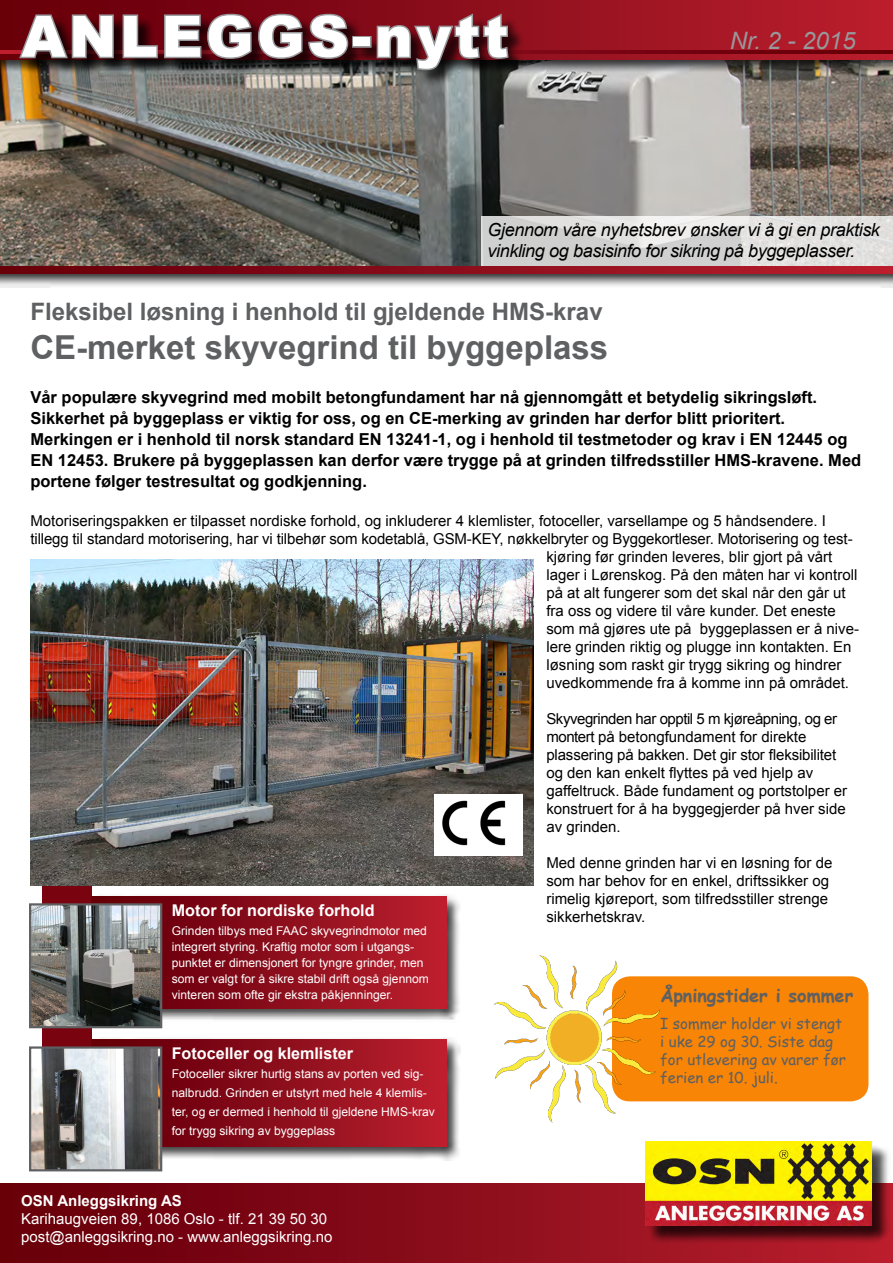
<style>
.page{position:relative;width:893px;height:1263px;background:#fff}
.page>*{position:absolute;margin:0;border:0;box-sizing:border-box;transform-origin:0 0}
.t1{font:900 57px "Arial";letter-spacing:.06em;color:#fff}
.t2{font:700 33px "Arial";color:#5f6062}
.t3{font:700 24px "Arial";color:#5f6062}
.t4{font:italic 24px "Arial";color:#97999c}
.t5{font:italic 18px/21.6px "Arial";letter-spacing:-.02em;color:#000}
.t6{font:700 18px "Comic Sans MS";color:#5f6062}
.t7{font:700 16.5px/21px "Arial";color:#000}
.t8{font:700 16.2px "Arial";color:#fff}
.t9{font:15px/18px "Arial";color:#000}
.t10{font:15px "Arial";color:#fff}
.t11{font:15px/18px "Comic Sans MS";color:#5f6062}
.t12{font:15px/18px "Arial";letter-spacing:-.03em;color:#000}
.t13{font:700 15px "Arial";color:#fff}
.t14{font:12.15px/16.2px "Arial";color:#fff}
</style>
<div class="page">
<div style="left:612px;top:976px;width:256px;height:125px;background:#f88506;border-radius:18px"></div>
<div style="left:43px;top:791px;width:49px;height:350px;background:#790410"></div>
<div style="left:0;top:0;width:893px;height:288px;background:#000;opacity:.75"></div>
<div style="left:0;top:0;width:893px;height:273px;background:linear-gradient(to right,#620008,#b81e2d)"></div>
<img style="left:0;top:74px;width:893px;height:192px">
<svg style="left:481px;top:216px;width:412px;height:50px;background:#dbdbda"></svg>
<div style="left:0;top:0;width:893px;height:74px;background:#000;opacity:.75"></div>
<div style="left:0;top:0;width:893px;height:60px;background:linear-gradient(to right,#620008,#b81e2d)"></div>
<svg style="left:0;top:50px;width:893px;height:3px"></svg>
<div style="left:21px;top:15px;width:504px;height:72px;background:#000;opacity:.75"></div>
<svg style="left:17px;top:13px;width:98px;height:47px;background:#602b30"></svg>
<svg style="left:121px;top:12px;width:229px;height:49px;background:#622e35"></svg>
<div style="left:352px;top:36px;width:20px;height:12px;border:3px solid #97999c"></div>
<svg style="left:375px;top:11px;width:135px;height:61px;background:#653036"></svg>
<div style="left:0;top:1183px;width:893px;height:80px;background:linear-gradient(to right,#620008,#b81e2d)"></div>
<div style="left:647px;top:1143px;width:243px;height:101px;background:#000;opacity:.75"></div>
<img style="left:645px;top:1141px;width:227px;height:84px">
<div style="left:89px;top:894px;width:372px;height:128px;background:#000;opacity:.75"></div>
<div style="left:92px;top:896px;width:354px;height:112px;background:linear-gradient(to right,#5e0006,#ba1e2e)"></div>
<img style="left:32px;top:906px;width:127px;height:119px">
<div style="left:29px;top:903px;width:133px;height:125px;border:2px solid #5f6062"></div>
<img style="left:30px;top:559px;width:504px;height:326px">
<div style="left:89px;top:1037px;width:372px;height:124px;background:#000;opacity:.75"></div>
<div style="left:92px;top:1040px;width:354px;height:106px;background:linear-gradient(to right,#5e0006,#ba1e2e)"></div>
<img style="left:32px;top:1049px;width:127px;height:119px">
<div style="left:29px;top:1046px;width:133px;height:125px;border:2px solid #5f6062"></div>
<img style="left:494px;top:955px;width:166px;height:168px">
<img style="left:434px;top:794px;width:88px;height:62px">
<p class="t1" style="left:21px;top:-5px;width:489px">ANLEGGS-nytt</p>
<p class="t4" style="left:730px;top:25px;width:127px">Nr. 2 - 2015</p>
<p class="t5" style="left:487px;top:219px;width:394px">Gjennom våre nyhetsbrev ønsker vi å gi en praktisk vinkling og basisinfo for sikring på byggeplasser.</p>
<p class="t3" style="left:30px;top:295px;width:574px">Fleksibel løsning i henhold til gjeldende HMS-krav</p>
<p class="t2" style="left:30px;top:326px;width:579px">CE-merket skyvegrind til byggeplass</p>
<p class="t7" style="left:30px;top:387px;width:788px">Vår populære skyvegrind med mobilt betongfundament har nå gjennomgått et betydelig sikringsløft.</p>
<p class="t7" style="left:30px;top:408px;width:756px">Sikkerhet på byggeplass er viktig for oss, og en CE-merking av grinden har derfor blitt prioritert.</p>
<p class="t7" style="left:30px;top:429px;width:832px">Merkingen er i henhold til norsk standard EN 13241-1, og i henhold til testmetoder og krav i EN 12445 og<br>EN 12453. Brukere på byggeplassen kan derfor være trygge på at grinden tilfredsstiller HMS-kravene. Med portene følger testresultat og godkjenning.</p>
<p class="t9" style="left:30px;top:512px;width:797px">Motoriseringspakken er tilpasset nordiske forhold, og inkluderer 4 klemlister, fotoceller, varsellampe og 5 håndsendere. I</p>
<p class="t9" style="left:30px;top:530px;width:824px">tillegg til standard motorisering, har vi tilbehør som kodetablå, GSM-KEY, nøkkelbryter og Byggekortleser. Motorisering og test-</p>
<p class="t9" style="left:546px;top:548px;width:287px">kjøring før grinden leveres, blir gjort på vårt</p>
<p class="t9" style="left:546px;top:566px;width:312px">lager i Lørenskog. På den måten har vi kontroll</p>
<p class="t9" style="left:546px;top:584px;width:301px">på at alt fungerer som det skal når den går ut</p>
<p class="t9" style="left:546px;top:602px;width:291px">fra oss og videre til våre kunder. Det eneste</p>
<p class="t9" style="left:546px;top:620px;width:314px">som må gjøres ute på byggeplassen er å nive-</p>
<p class="t9" style="left:546px;top:638px;width:307px">lere grinden riktig og plugge inn kontakten. En</p>
<p class="t9" style="left:546px;top:656px;width:297px">løsning som raskt gir trygg sikring og hindrer</p>
<p class="t9" style="left:546px;top:674px;width:304px">uvedkommende fra å komme inn på området.</p>
<p class="t12" style="left:546px;top:710px;width:292px">Skyvegrinden har opptil 5 m kjøreåpning, og er montert på betongfundament for direkte</p>
<p class="t9" style="left:546px;top:746px;width:291px">plassering på bakken. Det gir stor fleksibilitet</p>
<p class="t9" style="left:546px;top:764px;width:302px">og den kan enkelt flyttes på ved hjelp av gaffeltruck. Både fundament og portstolper er konstruert for å ha byggegjerder på hver side av grinden.</p>
<p class="t9" style="left:546px;top:854px;width:287px">Med denne grinden har vi en løsning for de som har behov for en enkel, driftssikker og rimelig kjøreport, som tilfredsstiller strenge sikkerhetskrav.</p>
<p class="t8" style="left:172px;top:899px;width:204px">Motor for nordiske forhold</p>
<p class="t14" style="left:172px;top:923px;width:257px">Grinden tilbys med FAAC skyvegrindmotor med integrert styring. Kraftig motor som i utgangs-</p>
<p class="t14" style="left:172px;top:955px;width:259px">punktet er dimensjonert for tyngre grinder, men som er valgt for å sikre stabil drift også gjennom vinteren som ofte gir ekstra påkjenninger.</p>
<p class="t6" style="left:660px;top:982px;width:195px">Åpningstider i sommer</p>
<p class="t11" style="left:660px;top:1014px;width:187px">I sommer holder vi stengt i uke 29 og 30. Siste dag for utlevering av varer før ferien er 10. juli.</p>
<p class="t8" style="left:172px;top:1043px;width:183px">Fotoceller og klemlister</p>
<p class="t14" style="left:172px;top:1064px;width:265px;line-height:18.9px">Fotoceller sikrer hurtig stans av porten ved sig&shy;nalbrudd. Grinden er utstyrt med hele 4 klemlis&shy;ter, og er dermed i henhold til gjeldene HMS-krav for trygg sikring av byggeplass</p>
<p class="t13" style="left:21px;top:1190px;width:162px">OSN Anleggsikring AS</p>
<p class="t10" style="left:21px;top:1208px;width:308px">Karihaugveien 89, 1086 Oslo - tlf. 21 39 50 30</p>
<p class="t10" style="left:21px;top:1226px;width:313px">post@anleggsikring.no - www.anleggsikring.no</p>
</div>
